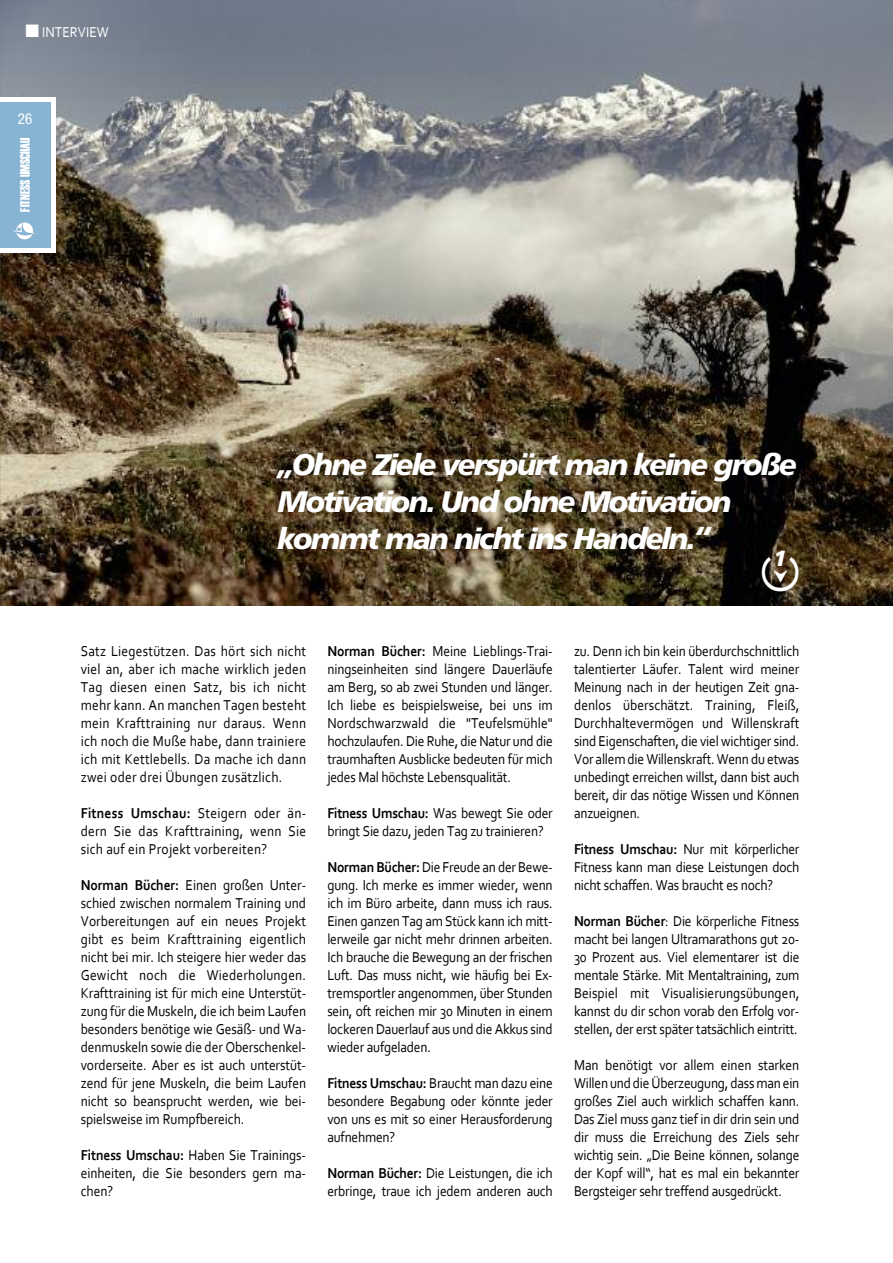
<style>
.page{position:relative;width:893px;height:1263px;background:#fff}
.page>*{position:absolute;margin:0;border:0;box-sizing:border-box;transform-origin:0 0}
.t1{font:48.75px "Century Gothic";color:#fff}
.t2{font:italic 700 31.05px/37.2px "Frutus T";letter-spacing:-.06em;color:#fff}
.t3{font:italic 700 23.1px "Frutus T";color:#fff}
.t4{font:15px/18px "Corbel";letter-spacing:-.015em;color:#000;text-align:justify;scale:.9 1}
.t5{font:15px "Corbel";color:#fff;scale:.9 1}
.t6{font:condensed 15px "Helvetica Neue";color:#fff}
.t7{font:13.5px "Haettenschweiler";color:#fff}
.s1{font-weight:700}
</style>
<div class="page">
<img style="left:0;top:0;width:893px;height:605px">
<div style="left:0;top:97px;width:56px;height:155px;background:#fff"></div>
<div style="left:0;top:102px;width:51px;height:146px;background:#87b4d2"></div>
<svg style="left:13px;top:222px;width:23px;height:17px"></svg>
<svg style="left:773px;top:570px;width:15px;height:13px"></svg>
<p class="t5" style="left:26px;top:23px;width:94px">■ INTERVIEW</p>
<p class="t6" style="left:18px;top:113px;width:16px">26</p>
<p class="t7" style="left:18px;top:212px;width:76px;rotate:-90deg">FITNESS UMSCHAU</p>
<h2 class="t2" style="left:278px;top:445px;width:521px">„Ohne Ziele verspürt man keine große<br>Motivation. Und ohne Motivation kommt man nicht ins Handeln.“</h2>
<h1 class="t1" style="left:749px;top:594px;width:41px;rotate:-90deg">C</h1>
<h3 class="t3" style="left:773px;top:545px;width:15px">1</h3>
<p class="t4" style="left:81px;top:641px;width:252px">Satz Liegestützen. Das hört sich nicht viel an, aber ich mache wirklich jeden Tag diesen einen Satz, bis ich nicht mehr kann. An manchen Tagen besteht mein Krafttraining nur daraus. Wenn ich noch die Muße habe, dann trainiere ich mit Kettlebells. Da mache ich dann zwei oder drei Übungen zusätzlich.</p>
<p class="t4" style="left:81px;top:803px;width:252px"><span class="s1">Fitness Umschau:</span> Steigern oder än&shy;dern Sie das Krafttraining, wenn Sie sich auf ein Projekt vorbereiten?</p>
<p class="t4" style="left:81px;top:875px;width:252px"><span class="s1">Norman Bücher:</span> Einen großen Unter&shy;schied zwischen normalem Training und Vorbereitungen auf ein neues Projekt gibt es beim Krafttraining eigentlich nicht bei mir. Ich steigere hier weder das Gewicht noch die Wiederholungen.<br>Krafttraining ist für mich eine Unterstüt&shy;zung für die Muskeln, die ich beim Laufen besonders benötige wie Gesäß- und Wa&shy;denmuskeln sowie die der Oberschenkel&shy;vorderseite. Aber es ist auch unterstüt&shy;zend für jene Muskeln, die beim Laufen nicht so beansprucht werden, wie bei&shy;spielsweise im Rumpfbereich.</p>
<p class="t4" style="left:81px;top:1145px;width:252px"><span class="s1">Fitness Umschau:</span> Haben Sie Trainings&shy;einheiten, die Sie besonders gern ma&shy;chen?</p>
<p class="t4" style="left:327px;top:641px;width:252px"><span class="s1">Norman Bücher:</span> Meine Lieblings-Trai&shy;ningseinheiten sind längere Dauerläufe am Berg, so ab zwei Stunden und länger.<br>Ich liebe es beispielsweise, bei uns im Nordschwarzwald die "Teufelsmühle" hochzulaufen. Die Ruhe, die Natur und die traumhaften Ausblicke bedeuten für mich jedes Mal höchste Lebensqualität.</p>
<p class="t4" style="left:327px;top:803px;width:252px"><span class="s1">Fitness Umschau:</span> Was bewegt Sie oder bringt Sie dazu, jeden Tag zu trainieren?</p>
<p class="t4" style="left:327px;top:857px;width:252px"><span class="s1">Norman Bücher:</span> Die Freude an der Bewe&shy;gung. Ich merke es immer wieder, wenn ich im Büro arbeite, dann muss ich raus.<br>Einen ganzen Tag am Stück kann ich mitt&shy;lerweile gar nicht mehr drinnen arbeiten.<br>Ich brauche die Bewegung an der frischen Luft. Das muss nicht, wie häufig bei Ex&shy;tremsportler angenommen, über Stunden sein, oft reichen mir 30 Minuten in einem lockeren Dauerlauf aus und die Akkus sind wieder aufgeladen.</p>
<p class="t4" style="left:327px;top:1073px;width:252px"><span class="s1">Fitness Umschau:</span> Braucht man dazu eine besondere Begabung oder könnte jeder von uns es mit so einer Herausforderung aufnehmen?</p>
<p class="t4" style="left:327px;top:1163px;width:252px"><span class="s1">Norman Bücher:</span> Die Leistungen, die ich erbringe, traue ich jedem anderen auch</p>
<p class="t4" style="left:574px;top:641px;width:252px">zu. Denn ich bin kein überdurchschnittlich talentierter Läufer. Talent wird meiner Meinung nach in der heutigen Zeit gna&shy;denlos überschätzt. Training, Fleiß, Durchhaltevermögen und Willenskraft sind Eigenschaften, die viel wichtiger sind.<br>Vor allem die Willenskraft. Wenn du etwas unbedingt erreichen willst, dann bist auch bereit, dir das nötige Wissen und Können anzueignen.</p>
<p class="t4" style="left:574px;top:839px;width:252px"><span class="s1">Fitness Umschau:</span> Nur mit körperlicher Fitness kann man diese Leistungen doch nicht schaffen. Was braucht es noch?</p>
<p class="t4" style="left:574px;top:911px;width:252px"><span class="s1">Norman Bücher</span>: Die körperliche Fitness macht bei langen Ultramarathons gut 20- 30 Prozent aus. Viel elementarer ist die mentale Stärke. Mit Mentaltraining, zum Beispiel mit Visualisierungsübungen, kannst du dir schon vorab den Erfolg vor&shy;stellen, der erst später tatsächlich eintritt.</p>
<p class="t4" style="left:574px;top:1055px;width:252px">Man benötigt vor allem einen starken Willen und die Überzeugung, dass man ein großes Ziel auch wirklich schaffen kann.<br>Das Ziel muss ganz tief in dir drin sein und dir muss die Erreichung des Ziels sehr wichtig sein. „Die Beine können, solange der Kopf will“, hat es mal ein bekannter Bergsteiger sehr treffend ausgedrückt.</p>
</div>
